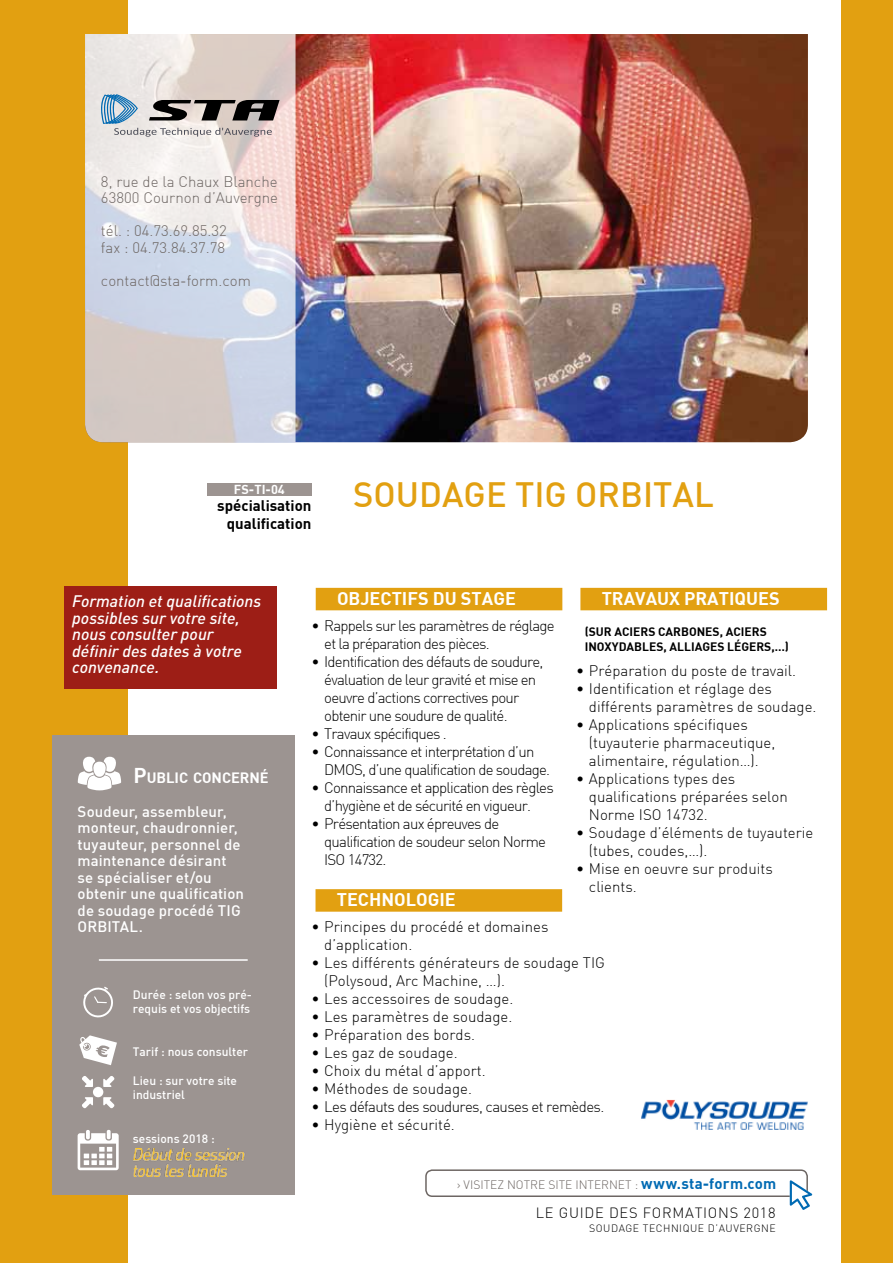
<style>
.page{position:relative;width:893px;height:1263px;background:#fff}
.page>*{position:absolute;margin:0;border:0;box-sizing:border-box;transform-origin:0 0}
.t1{font:500 34.5px "DIN";color:#e2a011}
.t2{font:700 18px "DIN";color:#fff}
.t3{font:italic 500 16.5px/16.5px "DIN";color:#fff}
.t4{font:300 15px/18px "DIN";color:#000}
.t5{font:300 15px/18px "DIN";letter-spacing:-.05em;color:#000}
.t6{font:500 15px/16.5px "DIN";letter-spacing:.01em;color:#fff}
.t7{font:300 15px/16.5px "DIN";color:#6d6663}
.t8{font:300 15px "DIN";letter-spacing:-.04em;color:#000}
.t9{font:700 15px/17.7px "DIN";color:#000;text-align:right}
.t10{font:700 15px "DIN";letter-spacing:.02em;color:#006ab3}
.t11{font:700 14.7px "DIN";letter-spacing:-.005em;color:#fff}
.t12{font:300 14.55px "DIN";letter-spacing:.05em;color:#000}
.t13{font:700 12.75px "DIN";color:#fff}
.t14{font:500 12px/14.4px "DIN";color:#fff}
.t15{font:700 12px "DIN";color:#000}
.t16{font:300 12px "DIN";color:#6d6663}
.t17{font:300 10.5px "DIN";color:#000}
.s1{font-size:21px}
.s2{font-weight:300;font-size:12px;color:#6d6663}
</style>
<div class="page">
<div style="left:0;top:0;width:128px;height:1263px;background:#e2a011"></div>
<div style="left:842px;top:0;width:51px;height:1263px;background:#e2a011"></div>
<img style="left:296px;top:34px;width:512px;height:408px">
<img style="left:641px;top:1100px;width:167px;height:30px">
<div style="left:52px;top:736px;width:242px;height:459px;background:#9c9491"></div>
<svg style="left:78px;top:757px;width:43px;height:33px"></svg>
<div style="left:425px;top:1169px;width:383px;height:28px;border:2px solid #6d6663;border-radius:6px"></div>
<svg style="left:790px;top:1180px;width:22px;height:30px"></svg>
<svg style="left:79px;top:1035px;width:38px;height:30px"></svg>
<svg style="left:78px;top:1130px;width:41px;height:40px"></svg>
<svg style="left:82px;top:1076px;width:11px;height:11px"></svg>
<svg style="left:82px;top:1097px;width:11px;height:11px"></svg>
<svg style="left:103px;top:1097px;width:11px;height:11px"></svg>
<svg style="left:103px;top:1076px;width:11px;height:11px"></svg>
<div style="left:93px;top:1087px;width:10px;height:10px;background:#fff;border-radius:50%"></div>
<svg style="left:83px;top:986px;width:30px;height:32px"></svg>
<hr style="left:99px;top:959px;width:149px;height:2px;background:#fff">
<div style="left:64px;top:587px;width:212px;height:102px;background:#9d1e16"></div>
<div style="left:580px;top:588px;width:247px;height:22px;background:#e2a011"></div>
<div style="left:316px;top:588px;width:246px;height:22px;background:#e2a011"></div>
<div style="left:315px;top:889px;width:247px;height:23px;background:#e2a011"></div>
<div style="left:207px;top:483px;width:104px;height:12px;background:#9c9491"></div>
<img style="left:133px;top:1148px;width:112px;height:28px">
<svg style="left:85px;top:34px;width:211px;height:408px"></svg>
<svg style="left:98px;top:94px;width:182px;height:43px"></svg>
<p class="t7" style="left:101px;top:173px;width:179px">8, rue de la Chaux Blanche<br>63800 Cournon d’Auvergne</p>
<p class="t7" style="left:101px;top:222px;width:127px">tél. : 04.73.69.85.32 fax : 04.73.84.37.78</p>
<p class="t7" style="left:101px;top:272px;width:151px">contact@sta-form.com</p>
<p class="t13" style="left:234px;top:481px;width:52px">FS-TI -04</p>
<p class="t9" style="left:217px;top:496px;width:96px">SPÉCIALISATION<br>QUALIFICATION</p>
<h1 class="t1" style="left:353px;top:473px;width:180px">Soudage TIG</h1>
<h1 class="t1" style="left:575px;top:473px;width:140px">orbital</h1>
<p class="t3" style="left:72px;top:592px;width:190px">Formation et qualifications possibles sur votre site, nous consulter pour définir des dates à votre convenance.</p>
<p class="t2" style="left:602px;top:587px;width:94px">TRAVAU X PRATIQUES</p>
<p class="t2" style="left:337px;top:587px;width:44px">OBJECTIFS</p>
<p class="t2" style="left:433px;top:587px;width:82px">DUSTAGE</p>
<p class="t5" style="left:324px;top:616px;width:232px;text-indent:-13px">• Rappels sur les paramètres de réglage et la préparation des pièces.</p>
<p class="t5" style="left:324px;top:652px;width:221px;text-indent:-13px">• Identification des défauts de soudure, évaluation de leur gravité et mise en oeuvre d’actions correctives pour obtenir une soudure de qualité.</p>
<p class="t5" style="left:311px;top:724px;width:137px">• Travaux spécifiques .</p>
<p class="t5" style="left:324px;top:742px;width:227px;text-indent:-13px">• Connaissance et interprétation d’un<br>DMOS, d’une qualification de soudage.</p>
<p class="t5" style="left:324px;top:778px;width:231px;text-indent:-13px">• Connaissance et application des règles d’hygiène et de sécurité en vigueur.</p>
<p class="t5" style="left:324px;top:814px;width:223px;text-indent:-13px">• Présentation aux épreuves de qualification de soudeur selon Norme<br>ISO 14732.</p>
<p class="t15" style="left:585px;top:624px;width:13px">(SUR</p>
<p class="t15" style="left:614px;top:624px;width:8px">ACIERS</p>
<p class="t15" style="left:658px;top:624px;width:9px">CAR</p>
<p class="t15" style="left:681px;top:624px;width:17px">BONES</p>
<p class="t15" style="left:720px;top:624px;width:14px">, ACIERS</p>
<p class="t15" style="left:585px;top:639px;width:93px">INOXYDABLES, ALLIA</p>
<p class="t15" style="left:702px;top:639px;width:55px">GES LÉGERS</p>
<p class="t15" style="left:771px;top:639px;width:19px">,…)</p>
<p class="t4" style="left:576px;top:661px;width:221px">• Préparation du poste de travail.</p>
<p class="t4" style="left:589px;top:679px;width:229px;text-indent:-13px">• Identification et réglage des différents paramètres de soudage.</p>
<p class="t4" style="left:589px;top:715px;width:188px;text-indent:-13px">• Applications spécifiques (tuyauterie pharmaceutique, alimentaire, régulation…).</p>
<p class="t4" style="left:589px;top:769px;width:200px;text-indent:-13px">• Applications types des qualifications préparées selon<br>Norme ISO 14732.</p>
<p class="t4" style="left:589px;top:823px;width:226px;text-indent:-13px">• Soudage d’éléments de tuyauterie (tubes, coudes,…).</p>
<p class="t4" style="left:589px;top:859px;width:185px;text-indent:-13px">• Mise en oeuvre sur produits clients.</p>
<p class="t11" style="left:133px;top:768px;width:137px"><span class="s1">P</span>UBLIC CONCERNÉ</p>
<p class="t6" style="left:78px;top:803px;width:168px">Soudeur, assembleur, monteur, chaudronnier, tuyauteur, personnel de maintenance désirant se spécialiser et/ou obtenir une qualification de soudage procédé TIG<br>ORBIT</p>
<p class="t2" style="left:337px;top:888px;width:57px">TECHNOLO</p>
<p class="t2" style="left:428px;top:888px;width:20px">GIE</p>
<p class="t4" style="left:324px;top:918px;width:226px;text-indent:-13px">• Principes du procédé et domaines d’application.</p>
<p class="t4" style="left:324px;top:954px;width:282px;text-indent:-13px">• Les différents générateurs de soudage TIG (Polysoud, Arc Machine, …).</p>
<p class="t4" style="left:311px;top:990px;width:203px">• Les accessoires de soudage.</p>
<p class="t4" style="left:311px;top:1008px;width:202px">• Les paramètres de soudage.</p>
<p class="t4" style="left:311px;top:1026px;width:165px">• Préparation des bords.</p>
<p class="t4" style="left:311px;top:1044px;width:148px">• Les gaz de soudage.</p>
<p class="t4" style="left:311px;top:1062px;width:176px">• Choix du métal d’apport.</p>
<p class="t4" style="left:311px;top:1080px;width:162px">• Méthodes de soudage.</p>
<p class="t8" style="left:311px;top:1098px;width:294px">• Les défauts des soudures, causes et remèdes.</p>
<p class="t4" style="left:311px;top:1116px;width:145px">• Hygiène et sécurité.</p>
<p class="t6" style="left:120px;top:918px;width:25px">AL.</p>
<p class="t14" style="left:133px;top:987px;width:121px">D urée : selon vos pré&shy;requis et vos objectifs</p>
<p class="t14" style="left:133px;top:1044px;width:117px">Tarif : nous consulter</p>
<p class="t14" style="left:133px;top:1073px;width:106px">Lieu : sur votre site industriel</p>
<p class="t14" style="left:133px;top:1131px;width:83px">sessions 2018 :</p>
<p class="t16" style="left:457px;top:1177px;width:14px">› visite</p>
<p class="t16" style="left:497px;top:1177px;width:19px">z notre</p>
<p class="t16" style="left:548px;top:1177px;width:7px">site</p>
<p class="t16" style="left:575px;top:1177px;width:12px">Internet</p>
<p class="t10" style="left:635px;top:1174px;width:143px"><span class="s2">:</span> WWW.STA-FORM.COM</p>
<p class="t12" style="left:536px;top:1203px;width:241px">LE GUIDE DES FORMATIONS 2018</p>
<p class="t17" style="left:589px;top:1222px;width:15px">Soudage</p>
<p class="t17" style="left:643px;top:1222px;width:8px">technique</p>
<p class="t17" style="left:708px;top:1222px;width:19px">d’auvergne</p>
</div>
